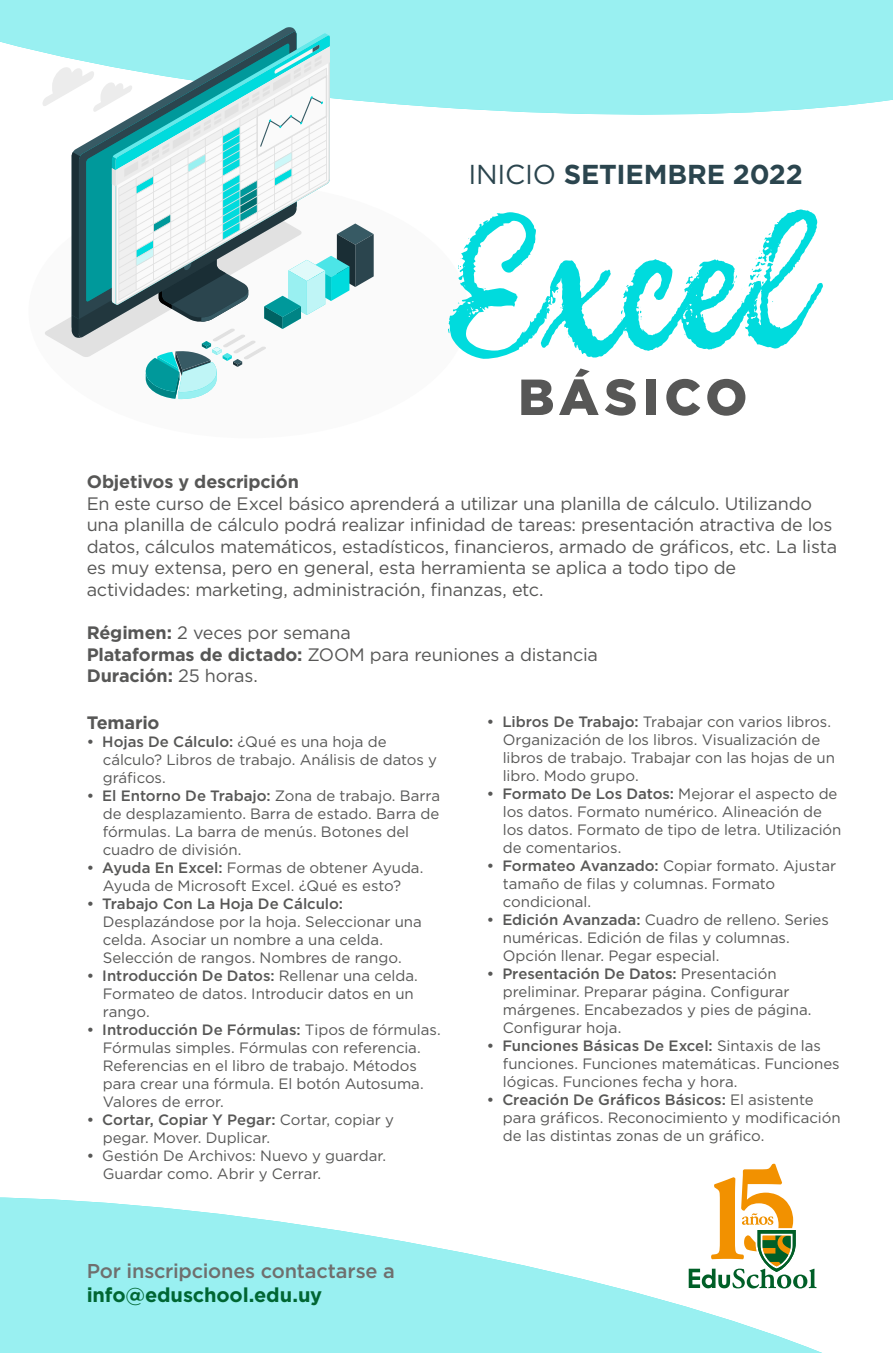
<style>
.page{position:relative;width:893px;height:1353px;background:#fff}
.page>*{position:absolute;margin:0;border:0;box-sizing:border-box;transform-origin:0 0}
.t1{font:147.15px "Brushberry Script";letter-spacing:-.02em;color:#00dbdd}
.t2{font:900 50.55px "Gotham";letter-spacing:.1em;color:#575756}
.t3{font:700 27.3px "Gotham";letter-spacing:-.005em;color:#2b454e}
.t4{font:500 19.95px "Gotham";letter-spacing:-.01em;color:#6f6f6e}
.t5{font:700 19.95px "Gotham";letter-spacing:-.01em;color:#063}
.t6{font:18px/21.6px "Gotham";letter-spacing:-.015em;color:#575756}
.t7{font:700 18px "Gotham";letter-spacing:-.01em;color:#575756}
.t8{font:15px/18px "Gotham";letter-spacing:-.005em;color:#575756}
.t9{font:500 15px "Gotham";letter-spacing:-.005em;color:#575756}
.s1{font-weight:400}
.s2{font-weight:700}
.s3{font-weight:500}
</style>
<div class="page">
<svg style="left:0;top:0;width:893px;height:115px;background:#a0f0f1"></svg>
<svg style="left:0;top:1197px;width:822px;height:156px;fill:#99f0f1"></svg>
<svg style="left:43px;top:34px;width:331px;height:365px"></svg>
<svg style="left:689px;top:1164px;width:127px;height:124px"></svg>
<h3 class="t3" style="left:468px;top:156px;width:336px"><span class="s1">INICIO</span> SETIEMBRE 2022</h3>
<h1 class="t1" style="left:448px;top:203px;width:370px">Excel</h1>
<h2 class="t2" style="left:518px;top:362px;width:231px">BÁSICO</h2>
<p class="t7" style="left:87px;top:470px;width:214px">Objetivos y descripción</p>
<p class="t6" style="left:87px;top:492px;width:752px">En este curso de Excel básico aprenderá a utilizar una planilla de cálculo. Utilizando una planilla de cálculo podrá realizar infinidad de tareas: presentación atractiva de los datos, cálculos matemáticos, estadísticos, financieros, armado de gráficos, etc. La lista es muy extensa, pero en general, esta herramienta se aplica a todo tipo de actividades: marketing, administración, finanzas, etc.</p>
<p class="t6" style="left:87px;top:622px;width:513px"><span class="s2">Régimen:</span> 2 veces por semana<br><span class="s2">Plataformas de dictado:</span> ZOOM para reuniones a distancia<br><span class="s2">Duración:</span> 25 horas.</p>
<p class="t7" style="left:87px;top:711px;width:74px">Temario</p>
<p class="t8" style="left:103px;top:732px;width:336px;text-indent:-16px"><span class="s3">• Hojas De Cálculo:</span> ¿Qué es una hoja de cálculo? Libros de trabajo. Análisis de datos y gráficos.</p>
<p class="t8" style="left:103px;top:786px;width:339px;text-indent:-16px"><span class="s3">• El Entorno De Trabajo:</span> Zona de trabajo. Barra de desplazamiento. Barra de estado. Barra de fórmulas. La barra de menús. Botones del cuadro de división.</p>
<p class="t8" style="left:87px;top:858px;width:338px;text-align:center"><span class="s3">• Ayuda En Excel:</span> Formas de obtener Ayuda.<br>Ayuda de Microsoft Excel. ¿Qué es esto?</p>
<p class="t9" style="left:87px;top:894px;width:258px">• Trabajo Con La Hoja De Cálculo:</p>
<p class="t8" style="left:103px;top:912px;width:321px">Desplazándose por la hoja. Seleccionar una celda. Asociar un nombre a una celda.<br>Selección de rangos. Nombres de rango.</p>
<p class="t8" style="left:103px;top:966px;width:317px;text-indent:-16px"><span class="s3">• Introducción De Datos:</span> Rellenar una celda.<br>Formateo de datos. Introducir datos en un rango.</p>
<p class="t8" style="left:103px;top:1020px;width:340px;text-indent:-16px"><span class="s3">• Introducción De Fórmulas:</span> Tipos de fórmulas.<br>Fórmulas simples. Fórmulas con referencia.<br>Referencias en el libro de trabajo. Métodos para crear una fórmula. El botón Autosuma.<br>Valores de error.</p>
<p class="t8" style="left:103px;top:1110px;width:293px;text-indent:-16px"><span class="s3">• Cortar, Copiar Y Pegar:</span> Cortar, copiar y pegar. Mover. Duplicar.</p>
<p class="t8" style="left:103px;top:1146px;width:285px;text-indent:-16px"><span class="s3">•</span> Gestión De Archivos: Nuevo y guardar.<br>Guardar como. Abrir y Cerrar.</p>
<h3 class="t4" style="left:87px;top:1258px;width:310px">Por inscripciones contactarse a</h3>
<h3 class="t5" style="left:87px;top:1281px;width:237px">info@eduschool.edu.uy</h3>
<p class="t8" style="left:503px;top:712px;width:334px;text-indent:-16px"><span class="s3">• Libros De Trabajo:</span> Trabajar con varios libros.<br>Organización de los libros. Visualización de libros de trabajo. Trabajar con las hojas de un libro. Modo grupo.</p>
<p class="t8" style="left:503px;top:784px;width:340px;text-indent:-16px"><span class="s3">• Formato De Los Datos:</span> Mejorar el aspecto de los datos. Formato numérico. Alineación de los datos. Formato de tipo de letra. Utilización de comentarios.</p>
<p class="t8" style="left:503px;top:856px;width:335px;text-indent:-16px"><span class="s3">• Formateo Avanzado:</span> Copiar formato. Ajustar tamaño de filas y columnas. Formato condicional.</p>
<p class="t8" style="left:503px;top:910px;width:328px;text-indent:-16px"><span class="s3">• Edición Avanzada:</span> Cuadro de relleno. Series numéricas. Edición de filas y columnas.<br>Opción llenar. Pegar especial.</p>
<p class="t8" style="left:503px;top:964px;width:310px;text-indent:-16px"><span class="s3">• Presentación De Datos:</span> Presentación preliminar. Preparar página. Configurar márgenes. Encabezados y pies de página.<br>Configurar hoja.</p>
<p class="t8" style="left:503px;top:1036px;width:338px;text-indent:-16px"><span class="s3">• Funciones Básicas De Excel:</span> Sintaxis de las funciones. Funciones matemáticas. Funciones lógicas. Funciones fecha y hora.</p>
<p class="t8" style="left:503px;top:1090px;width:339px;text-indent:-16px"><span class="s3">• Creación De Gráficos Básicos:</span> El asistente para gráficos. Reconocimiento y modificación de las distintas zonas de un gráfico.</p>
</div>
